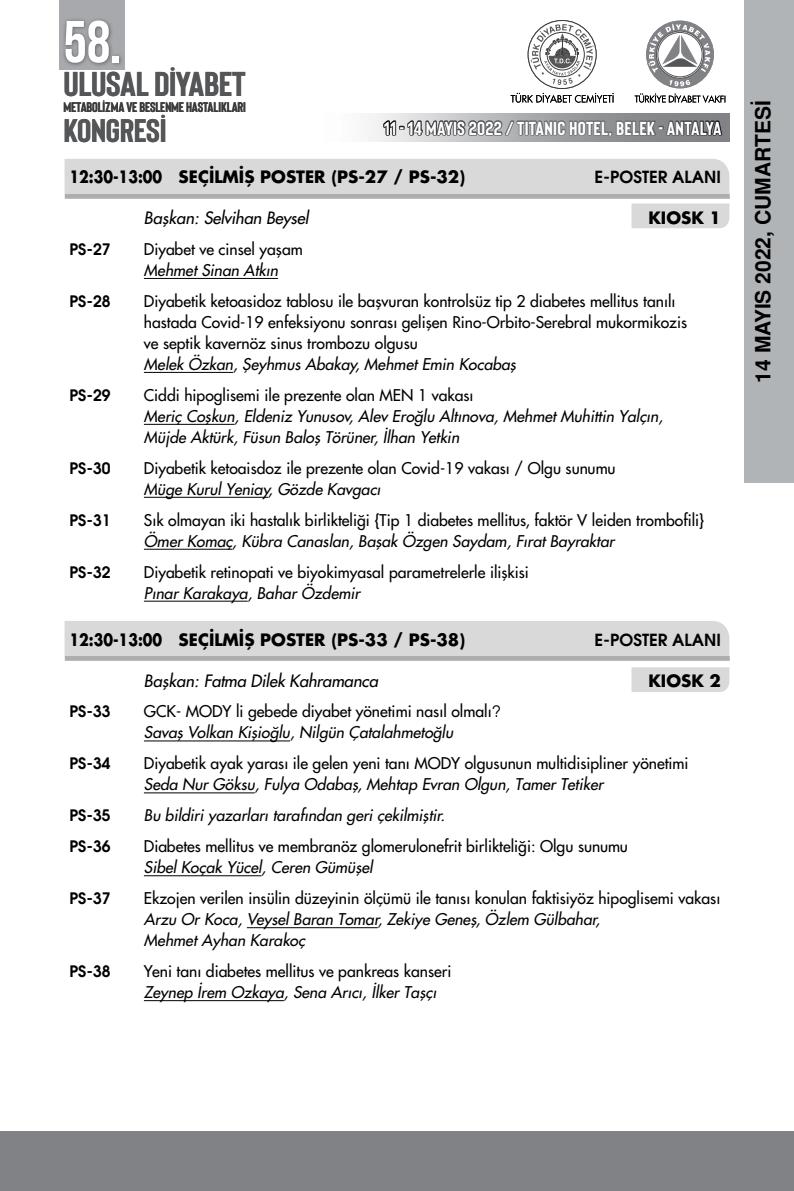
<style>
.page{position:relative;width:794px;height:1191px;background:#fff}
.page>*{position:absolute;margin:0;border:0;box-sizing:border-box;transform-origin:0 0}
.t1{font:700 58.98px "Bebas Neue";color:#fff}
.t2{font:700 34.48px "Bison";letter-spacing:-.01em;color:#555658;scale:1.11 1}
.t3{font:700 32.55px "Bison";letter-spacing:-.01em;color:#555658;scale:1.11 1}
.t4{font:700 21px "Helvetica Tr";color:#000}
.t5{font:700 18.72px "Bison";letter-spacing:.015em;color:#fff;scale:1.09 1}
.t6{font:16.62px "Futura Bold Tr";color:#000;scale:.85 1}
.t7{font:16.62px "Futura Italic Tr";letter-spacing:-.01em;color:#000}
.t8{font:16.62px "Avant Garde Bold Tr";color:#000}
.t9{font:16.62px "Futura Bold Tr";color:#000}
.t10{font:15.75px/21px "Futura Normal Tr";color:#000}
.t11{font:15.75px/21px "Futura Italic Tr";color:#000}
.t12{font:15.75px "Avant Garde Bold Tr";color:#000}
.t13{font:700 14px "Bison";letter-spacing:-.01em;color:#3c3b3d;scale:1.04 1}
.s1{font-family:"Bebas Neue"}
.s2{font-family:"Avant Garde Tr"}
</style>
<div class="page">
<div style="left:744px;top:0;width:50px;height:483px;background:#b1b4b6"></div>
<div style="left:646px;top:21px;width:68px;height:67px;background:#808285;border-radius:50%"></div>
<svg style="left:656px;top:31px;width:47px;height:47px"></svg>
<svg style="left:648px;top:24px;width:62px;height:49px"></svg>
<svg style="left:669px;top:80px;width:21px;height:6px"></svg>
<svg style="left:59px;top:0;width:66px;height:69px;background:#939598"></svg>
<svg style="left:368px;top:114px;width:361px;height:28px"></svg>
<svg style="left:510px;top:93px;width:103px;height:10px"></svg>
<svg style="left:634px;top:93px;width:91px;height:10px"></svg>
<svg style="left:382px;top:116px;width:341px;height:22px;background:#808183"></svg>
<svg style="left:528px;top:21px;width:68px;height:67px"></svg>
<div style="left:527px;top:20px;width:69px;height:69px;border:1px solid #3c3b3d;border-radius:50%"></div>
<svg style="left:530px;top:24px;width:63px;height:61px"></svg>
<div style="left:0;top:1131px;width:794px;height:60px;background:#808285"></div>
<div style="left:64px;top:621px;width:665px;height:34px;background:#d9d9d9"></div>
<div style="left:64px;top:655px;width:665px;height:5px;background:#aeaeae"></div>
<hr style="left:144px;top:278px;width:134px;height:1px;background:#000">
<hr style="left:144px;top:372px;width:89px;height:1px;background:#000">
<hr style="left:144px;top:424px;width:91px;height:1px;background:#000">
<hr style="left:144px;top:497px;width:124px;height:1px;background:#000">
<hr style="left:144px;top:549px;width:88px;height:1px;background:#000">
<hr style="left:144px;top:601px;width:104px;height:1px;background:#000">
<hr style="left:144px;top:740px;width:146px;height:1px;background:#000">
<hr style="left:144px;top:792px;width:111px;height:1px;background:#000">
<hr style="left:144px;top:875px;width:118px;height:1px;background:#000">
<hr style="left:247px;top:927px;width:131px;height:1px;background:#000">
<hr style="left:144px;top:1000px;width:140px;height:1px;background:#000">
<svg style="left:64px;top:159px;width:665px;height:69px"></svg>
<div style="left:631px;top:667px;width:98px;height:25px;background:#d9d9d9"></div>
<h1 class="t1" style="left:63px;top:10px;width:59px">58.</h1>
<h2 class="t2" style="left:63px;top:62px;width:166px">ULUSAL DİYABET</h2>
<p class="t13" style="left:63px;top:98px;width:177px">METABOLİZMA VE BESLENME HASTALIKLARI</p>
<h3 class="t3" style="left:63px;top:110px;width:94px">KONGRESİ</h3>
<p class="t5" style="left:384px;top:116px;width:311px">11 - 1<span class="s1">4</span> MAYIS 2022 / TITANIC HOTEL, BELEK - ANTALYA</p>
<p class="t6" style="left:69px;top:165px;width:467px">12:30-13:00 SEÇİLMİŞ POSTER (PS-27 / PS-32)</p>
<p class="t8" style="left:594px;top:166px;width:128px">E-POSTER ALANI</p>
<p class="t7" style="left:144px;top:207px;width:166px">Başkan: Selvihan Beysel</p>
<p class="t9" style="left:648px;top:206px;width:74px">KIOSK 1</p>
<p class="t12" style="left:69px;top:239px;width:43px">PS-27</p>
<p class="t10" style="left:144px;top:238px;width:160px">Diyabet ve cinsel yaşam</p>
<p class="t11" style="left:144px;top:259px;width:136px">Mehmet Sinan Atkın</p>
<p class="t12" style="left:69px;top:291px;width:43px">PS-28</p>
<p class="t10" style="left:144px;top:290px;width:545px">Diyabetik ketoasidoz tablosu ile başvuran kontrolsüz tip 2 diabetes mellitus tanılı hastada Covid-19 enfeksiyonu sonrası gelişen Rino-Orbito-Serebral mukormikozis ve septik kavernöz sinus trombozu olgusu</p>
<p class="t11" style="left:144px;top:353px;width:373px">Melek Özkan, Şeyhmus Abakay, Mehmet Emin Kocabaş</p>
<p class="t12" style="left:69px;top:385px;width:43px">PS-29</p>
<p class="t10" style="left:144px;top:384px;width:331px">Ciddi hipoglisemi ile prezente olan MEN 1 vakası</p>
<p class="t11" style="left:144px;top:405px;width:520px">Meriç Coşkun, Eldeniz Yunusov, Alev Eroğlu Altınova, Mehmet Muhittin Yalçın,<br>Müjde Aktürk, Füsun Baloş Törüner, İlhan Yetkin</p>
<p class="t12" style="left:69px;top:457px;width:43px">PS-30</p>
<p class="t10" style="left:144px;top:457px;width:473px">Diyabetik ketoaisdoz ile prezente olan Covid-19 vakası / Olgu sunumu</p>
<p class="t11" style="left:144px;top:478px;width:238px">Müge Kurul Yeniay, Gözde Kavgacı</p>
<p class="t12" style="left:69px;top:509px;width:43px">PS-31</p>
<p class="t10" style="left:144px;top:509px;width:562px">Sık olmayan iki hastalık birlikteliği {Tip 1 diabetes mellitus, faktör V leiden trombofili}</p>
<p class="t11" style="left:144px;top:530px;width:472px">Ömer Komaç, Kübra Canaslan, Başak Özgen Saydam, Fırat Bayraktar</p>
<p class="t12" style="left:69px;top:561px;width:43px">PS-32</p>
<p class="t10" style="left:144px;top:561px;width:386px">Diyabetik retinopati ve biyokimyasal parametrelerle ilişkisi</p>
<p class="t11" style="left:144px;top:582px;width:218px">Pınar Karakaya, Bahar Özdemir</p>
<p class="t6" style="left:69px;top:628px;width:467px">12:30-13:00 SEÇİLMİŞ POSTER (PS-33 / PS-38)</p>
<p class="t8" style="left:594px;top:628px;width:128px">E-POSTER ALANI</p>
<p class="t7" style="left:144px;top:669px;width:235px">Başkan: Fatma Dilek Kahramanca</p>
<p class="t9" style="left:648px;top:668px;width:74px">KIOSK 2</p>
<p class="t12" style="left:69px;top:701px;width:43px">PS-33</p>
<p class="t10" style="left:144px;top:701px;width:359px">GCK- MODY li gebede diyabet yönetimi nasıl olmalı<span class="s2">?</span></p>
<p class="t11" style="left:144px;top:722px;width:311px">Savaş Volkan Kişioğlu, Nilgün Çatalahmetoğlu</p>
<p class="t12" style="left:69px;top:753px;width:43px">PS-34</p>
<p class="t10" style="left:144px;top:753px;width:546px">Diyabetik ayak yarası ile gelen yeni tanı MODY olgusunun multidisipliner yönetimi</p>
<p class="t11" style="left:144px;top:774px;width:461px">Seda Nur Göksu, Fulya Odabaş, Mehtap Evran Olgun, Tamer Tetiker</p>
<p class="t12" style="left:69px;top:805px;width:43px">PS-35</p>
<p class="t11" style="left:144px;top:805px;width:302px">Bu bildiri yazarları tarafından geri çekilmiştir.</p>
<p class="t12" style="left:69px;top:836px;width:43px">PS-36</p>
<p class="t10" style="left:144px;top:836px;width:485px">Diabetes mellitus ve membranöz glomerulonefrit birlikteliği: Olgu sunumu</p>
<p class="t11" style="left:144px;top:857px;width:230px">Sibel Koçak Yücel, Ceren Gümüşel</p>
<p class="t12" style="left:69px;top:888px;width:43px">PS-37</p>
<p class="t10" style="left:144px;top:887px;width:578px">Ekzojen verilen insülin düzeyinin ölçümü ile tanısı konulan faktisiyöz hipoglisemi vakası</p>
<p class="t11" style="left:144px;top:908px;width:458px">Arzu Or Koca, Veysel Baran Tomar, Zekiye Geneş, Özlem Gülbahar,<br>Mehmet Ayhan Karakoç</p>
<p class="t12" style="left:69px;top:961px;width:43px">PS-38</p>
<p class="t10" style="left:144px;top:960px;width:309px">Yeni tanı diabetes mellitus ve pankreas kanseri</p>
<p class="t11" style="left:144px;top:981px;width:294px">Zeynep İrem Ozkaya, Sena Arıcı, İlker Taşçı</p>
<h3 class="t4" style="left:750px;top:382px;width:283px;rotate:-90deg">14 MAYIS 2022, CUMARTESİ</h3>
</div>
